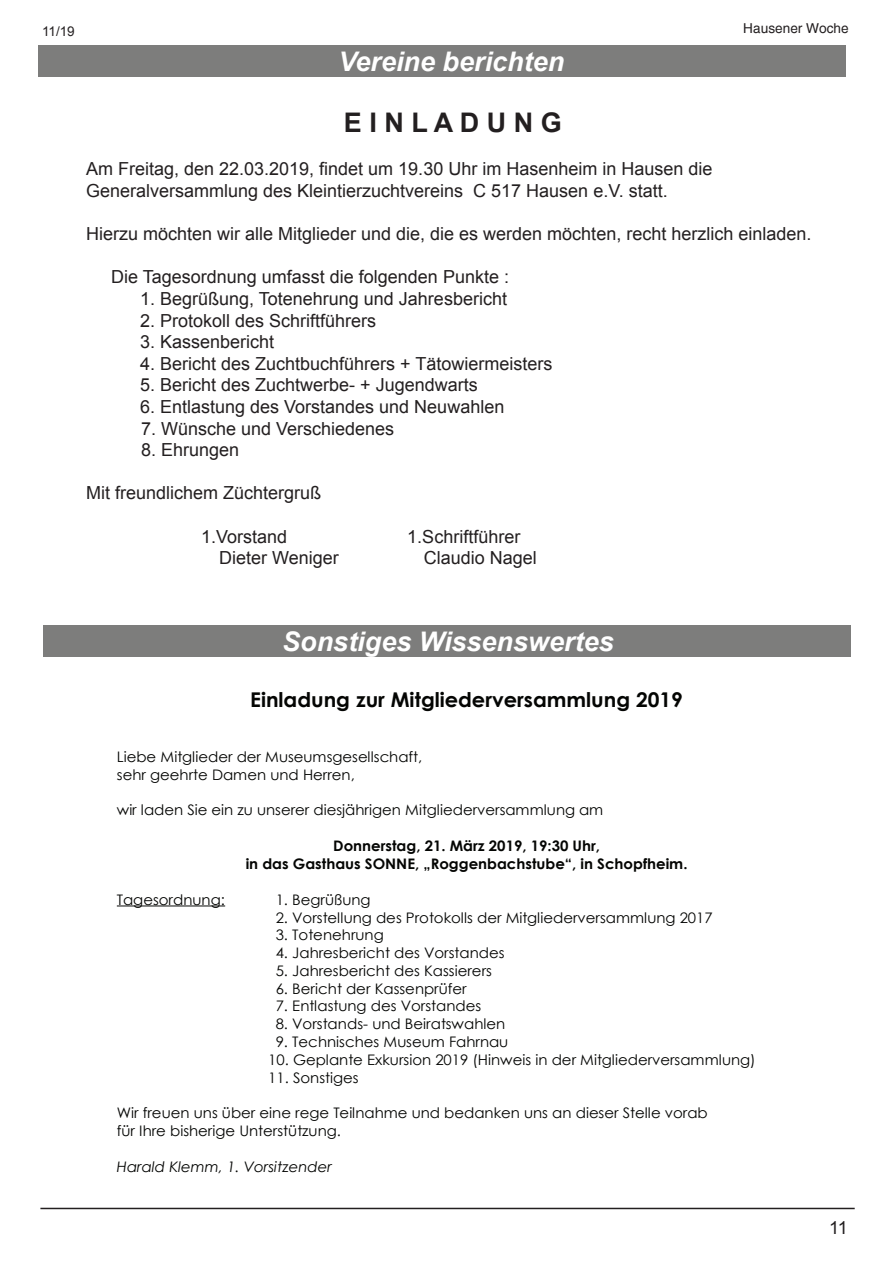
<style>
.page{position:relative;width:893px;height:1263px;background:#fff}
.page>*{position:absolute;margin:0;border:0;box-sizing:border-box;transform-origin:0 0}
.t1{font:italic 700 27px "Arial";color:#fff}
.t2{font:700 27px "Arial";color:#231f20}
.t3{font:700 20.4px "Century Gothic";color:#040503}
.t4{font:18px/21.6px "Arial";color:#231f20}
.t5{font:14.55px/17.9px "Century Gothic";color:#040503}
.t6{font:700 14.55px/17.9px "Century Gothic";color:#040503;text-align:center}
.t7{font:italic 14.55px "Century Gothic";color:#040503}
.t8{font:13.65px "Helvetica";color:#231f20}
.t9{font:13.5px "Arial";color:#231f20}
</style>
<div class="page">
<hr style="left:40px;top:1208px;width:815px;height:1px;background:#231f20">
<div style="left:43px;top:626px;width:807px;height:31px;background:#7d7d7c"></div>
<hr style="left:117px;top:905px;width:108px;height:1px;background:#040503">
<div style="left:38px;top:45px;width:807px;height:32px;background:#7d7d7c"></div>
<p class="t9" style="left:42px;top:23px;width:34px">11/19</p>
<h1 class="t1" style="left:339px;top:44px;width:227px">Vereine berichten</h1>
<p class="t8" style="left:743px;top:20px;width:107px">Hausener Woche</p>
<h1 class="t2" style="left:344px;top:105px;width:220px">E I N L A D U N G</h1>
<p class="t4" style="left:86px;top:158px;width:628px">Am Freitag, den 22.03.2019, findet um 19.30 Uhr im Hasenheim in Hausen die<br>Generalversammlung des Kleintierzuchtvereins C 517 Hausen e.V. statt.</p>
<p class="t4" style="left:86px;top:223px;width:727px">Hierzu möchten wir alle Mitglieder und die, die es werden möchten, recht herzlich einladen.</p>
<p class="t4" style="left:111px;top:266px;width:399px">Die Tagesordnung umfasst die folgenden Punkte :</p>
<p class="t4" style="left:140px;top:288px;width:368px">1. Begrüßung, Totenehrung und Jahresbericht</p>
<p class="t4" style="left:140px;top:310px;width:238px">2. Protokoll des Schriftführers</p>
<p class="t4" style="left:140px;top:331px;width:136px">3. Kassenbericht</p>
<p class="t4" style="left:140px;top:353px;width:414px">4. Bericht des Zuchtbuchführers + Tätowiermeisters</p>
<p class="t4" style="left:140px;top:374px;width:339px">5. Bericht des Zuchtwerbe- + Jugendwarts</p>
<p class="t4" style="left:140px;top:396px;width:366px">6. Entlastung des Vorstandes und Neuwahlen</p>
<p class="t4" style="left:141px;top:418px;width:255px">7. Wünsche und Verschiedenes</p>
<p class="t4" style="left:141px;top:439px;width:100px">8. Ehrungen</p>
<p class="t4" style="left:86px;top:482px;width:237px">Mit freundlichem Züchtergruß</p>
<p class="t4" style="left:201px;top:526px;width:87px">1.Vorstand</p>
<p class="t4" style="left:407px;top:526px;width:115px">1.Schriftführer</p>
<p class="t4" style="left:219px;top:547px;width:121px">Dieter Weniger</p>
<p class="t4" style="left:424px;top:547px;width:115px">Claudio Nagel</p>
<h1 class="t1" style="left:282px;top:623px;width:333px">Sonstiges Wissenswertes</h1>
<p class="t3" style="left:250px;top:692px;width:434px">Einladung zur Mitgliederversammlung 2019</p>
<p class="t5" style="left:117px;top:749px;width:307px">Liebe Mitglieder der Museumsgesellschaft, sehr geehrte Damen und Herren,</p>
<p class="t5" style="left:117px;top:803px;width:488px">wir laden Sie ein zu unserer diesjährigen Mitgliederversammlung am</p>
<p class="t6" style="left:246px;top:838px;width:443px">Donnerstag, 21. März 2019, 19:30 Uhr,<br>in das Gasthaus SONNE, „Roggenbachstube“, in Schopfheim.</p>
<p class="t5" style="left:117px;top:892px;width:110px">Tagesordnung:</p>
<p class="t5" style="left:276px;top:892px;width:96px">1. Begrüßung</p>
<p class="t5" style="left:276px;top:910px;width:438px">2. Vorstellung des Protokolls der Mitgliederversammlung 2017</p>
<p class="t5" style="left:276px;top:927px;width:110px">3. Totenehrung</p>
<p class="t5" style="left:276px;top:945px;width:230px">4. Jahresbericht des Vorstandes</p>
<p class="t5" style="left:276px;top:963px;width:218px">5. Jahresbericht des Kassierers</p>
<p class="t5" style="left:276px;top:981px;width:192px">6. Bericht der Kassenprüfer</p>
<p class="t5" style="left:276px;top:998px;width:207px">7. Entlastung des Vorstandes</p>
<p class="t5" style="left:276px;top:1016px;width:231px">8. Vorstands- und Beiratswahlen</p>
<p class="t5" style="left:276px;top:1034px;width:234px">9. Technisches Museum Fahrnau</p>
<p class="t5" style="left:268px;top:1052px;width:489px">10. Geplante Exkursion 2019 (Hinweis in der Mitgliederversammlung)</p>
<p class="t5" style="left:268px;top:1070px;width:92px">11. Sonstiges</p>
<p class="t5" style="left:117px;top:1105px;width:592px">Wir freuen uns über eine rege Teilnahme und bedanken uns an dieser Stelle vorab für Ihre bisherige Unterstützung.</p>
<p class="t7" style="left:117px;top:1161px;width:217px">Harald Klemm, 1. Vorsitzender</p>
<p class="t4" style="left:829px;top:1217px;width:20px">11</p>
</div>
